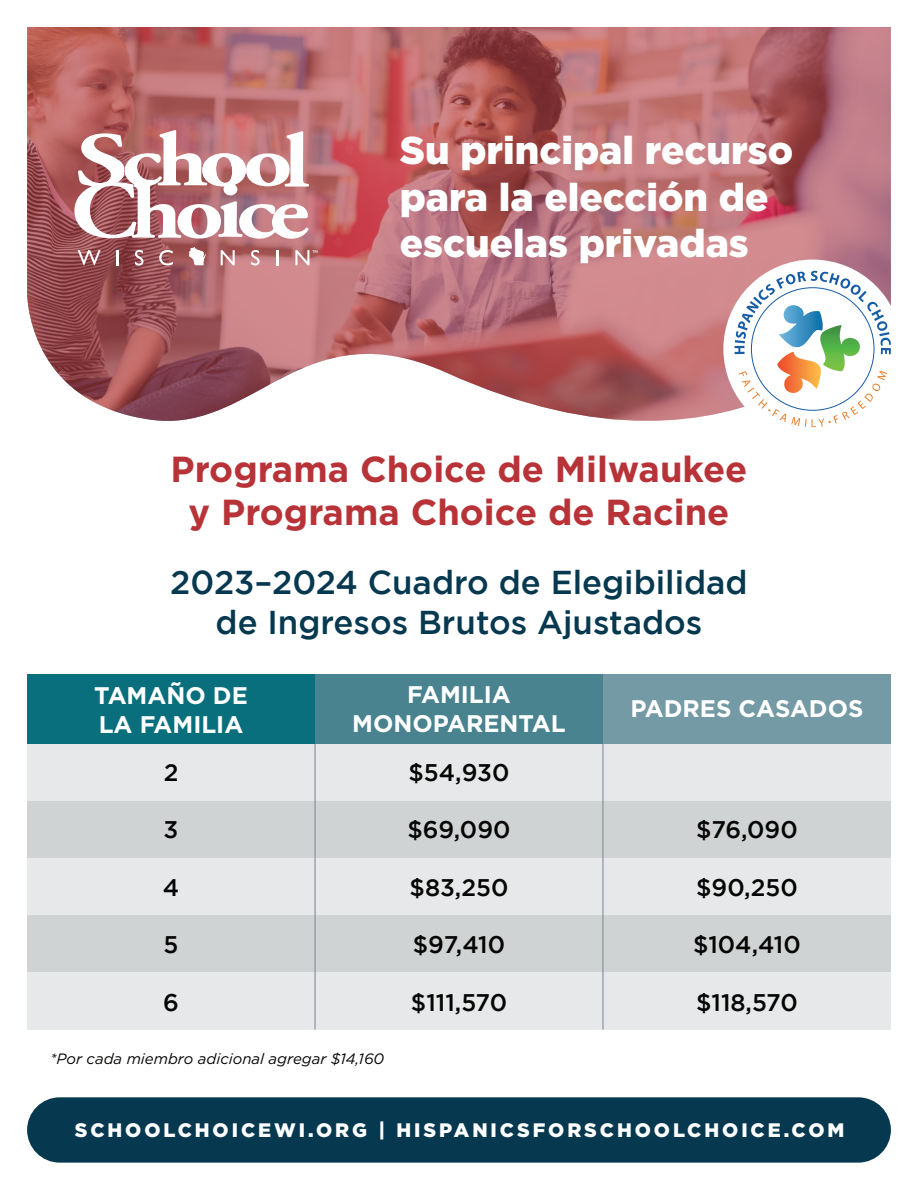
<style>
.page{position:relative;width:918px;height:1188px;background:#fff}
.page>*{position:absolute;margin:0;border:0;box-sizing:border-box;transform-origin:0 0}
.t1{font:900 38.7px/46.5px "Gotham";color:#fff}
.t2{font:700 36.15px/43.5px "Gotham";color:#b83338;text-align:center}
.t3{font:500 33px/39.6px "Gotham";color:#063950;text-align:center}
.t4{font:500 24px "Gotham";color:#050504}
.t5{font:700 24px/28.8px "Gotham";color:#fff}
.t6{font:900 19.5px "Gotham";letter-spacing:.15em;color:#fff}
.t7{font:italic 15px "Gotham";color:#050504}
</style>
<div class="page">
<svg style="left:27px;top:27px;width:864px;height:394px;background:#b86f73"></svg>
<div style="left:27px;top:1097px;width:864px;height:66px;background:#063950;border-radius:33px"></div>
<div style="left:27px;top:675px;width:288px;height:69px;background:#0a6f7c"></div>
<div style="left:603px;top:675px;width:288px;height:69px;background:#749aa5"></div>
<div style="left:315px;top:675px;width:288px;height:69px;background:#48838f"></div>
<div style="left:27px;top:744px;width:288px;height:57px;background:#e6e8e9"></div>
<div style="left:603px;top:744px;width:288px;height:57px;background:#e6e8e9"></div>
<div style="left:315px;top:744px;width:288px;height:57px;background:#e6e8e9"></div>
<div style="left:27px;top:801px;width:288px;height:57px;background:#d0d3d3"></div>
<div style="left:603px;top:801px;width:288px;height:57px;background:#d0d3d3"></div>
<div style="left:315px;top:801px;width:288px;height:57px;background:#d0d3d3"></div>
<div style="left:27px;top:858px;width:288px;height:57px;background:#e6e8e9"></div>
<div style="left:603px;top:858px;width:288px;height:57px;background:#e6e8e9"></div>
<div style="left:315px;top:858px;width:288px;height:57px;background:#e6e8e9"></div>
<div style="left:27px;top:915px;width:288px;height:57px;background:#d0d3d3"></div>
<div style="left:603px;top:915px;width:288px;height:57px;background:#d0d3d3"></div>
<div style="left:315px;top:915px;width:288px;height:57px;background:#d0d3d3"></div>
<div style="left:27px;top:972px;width:288px;height:57px;background:#e6e8e9"></div>
<div style="left:603px;top:972px;width:288px;height:57px;background:#e6e8e9"></div>
<div style="left:315px;top:972px;width:288px;height:57px;background:#e6e8e9"></div>
<hr style="left:315px;top:744px;width:1px;height:285px;background:#778394">
<hr style="left:603px;top:744px;width:1px;height:285px;background:#778394">
<svg style="left:78px;top:250px;width:23px;height:15px"></svg>
<svg style="left:116px;top:250px;width:2px;height:15px"></svg>
<svg style="left:135px;top:250px;width:9px;height:15px"></svg>
<svg style="left:159px;top:250px;width:14px;height:15px"></svg>
<svg style="left:221px;top:250px;width:14px;height:15px"></svg>
<svg style="left:251px;top:250px;width:9px;height:15px"></svg>
<svg style="left:276px;top:250px;width:2px;height:15px"></svg>
<svg style="left:189px;top:247px;width:17px;height:18px"></svg>
<svg style="left:72px;top:130px;width:237px;height:109px"></svg>
<div style="left:224px;top:183px;width:13px;height:12px;background:#fff;border-radius:50%"></div>
<svg style="left:295px;top:250px;width:23px;height:15px"></svg>
<div style="left:723px;top:260px;width:179px;height:178px;background:#fff;border-radius:50%"></div>
<svg style="left:735px;top:271px;width:156px;height:156px"></svg>
<h1 class="t1" style="left:400px;top:126px;width:395px">Su principal recurso para la elección de escuelas privadas</h1>
<h2 class="t2" style="left:171px;top:446px;width:578px">Programa Choice de Milwaukee y Programa Choice de Racine</h2>
<h3 class="t3" style="left:170px;top:562px;width:579px">2023–2024 Cuadro de Elegibilidad de Ingresos Brutos Ajustados</h3>
<p class="t5" style="left:94px;top:680px;width:155px">TAMAÑO DE<br>LA FAMILIA</p>
<p class="t5" style="left:352px;top:680px;width:215px;text-align:center">FAMILIA<br>MONOPARENTAL</p>
<p class="t4" style="left:164px;top:759px;width:16px">2</p>
<p class="t4" style="left:164px;top:816px;width:16px">3</p>
<p class="t4" style="left:163px;top:874px;width:18px">4</p>
<p class="t4" style="left:164px;top:931px;width:16px">5</p>
<p class="t4" style="left:163px;top:988px;width:17px">6</p>
<p class="t7" style="left:50px;top:1051px;width:336px">*Por cada miembro adicional agregar $14,160</p>
<p class="t4" style="left:409px;top:759px;width:102px">$54,930</p>
<p class="t4" style="left:408px;top:816px;width:104px">$69,090</p>
<p class="t4" style="left:410px;top:874px;width:100px">$83,250</p>
<p class="t4" style="left:413px;top:931px;width:94px">$97,410</p>
<p class="t4" style="left:411px;top:988px;width:98px">$111,570</p>
<p class="t5" style="left:631px;top:694px;width:234px">PADRES CASADOS</p>
<p class="t4" style="left:696px;top:816px;width:103px">$76,090</p>
<p class="t4" style="left:696px;top:873px;width:103px">$90,250</p>
<p class="t4" style="left:693px;top:931px;width:109px">$104,410</p>
<p class="t4" style="left:696px;top:988px;width:103px">$118,570</p>
<p class="t6" style="left:75px;top:1118px;width:771px">SCHOOLCHOICEWI.ORG | HISPANICSFORSCHOOLCHOICE.COM</p>
</div>
